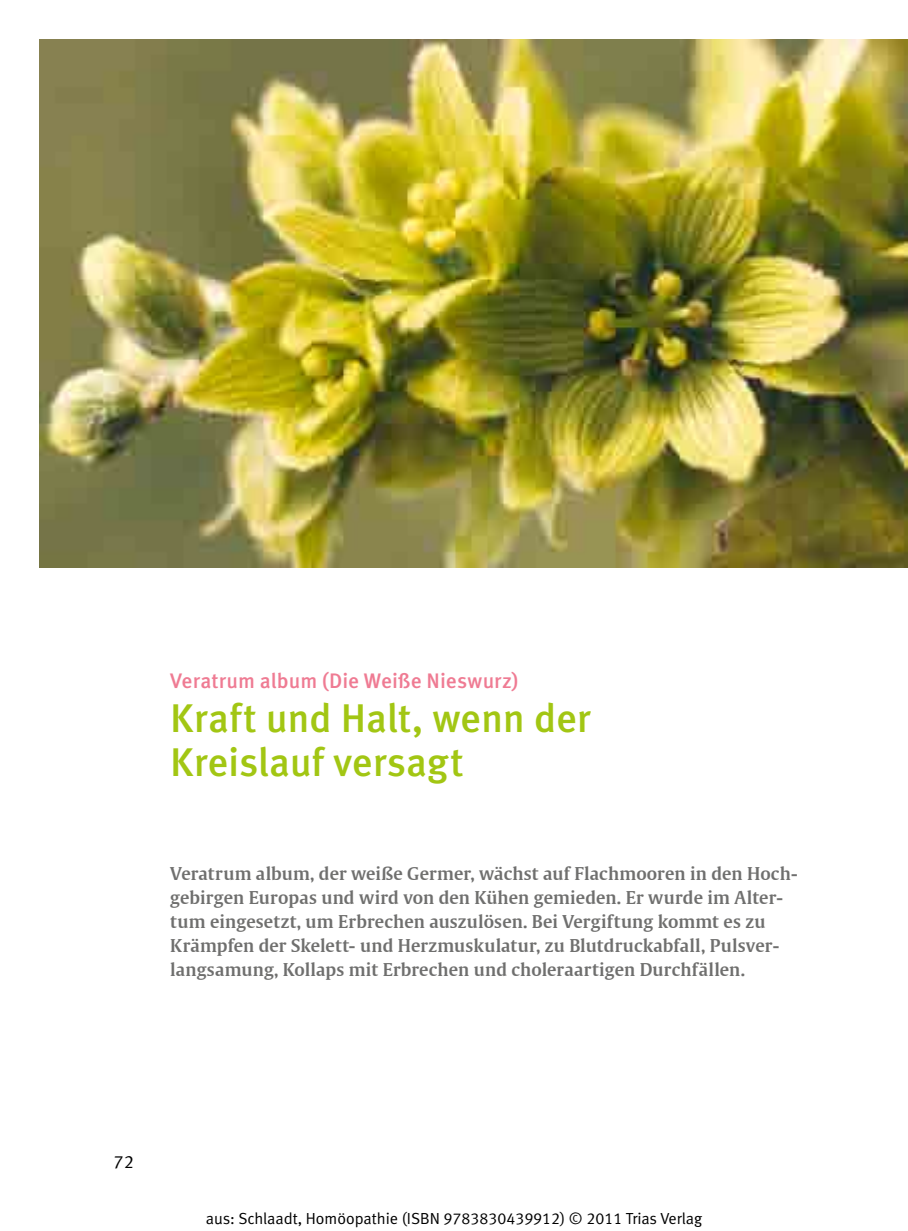
<style>
.page{position:relative;width:908px;height:1231px;background:#fff}
.page>*{position:absolute;margin:0;border:0;box-sizing:border-box;transform-origin:0 0}
.t1{font:500 40px/44px "Meta Pro";letter-spacing:-.005em;color:#a2c613}
.t2{font:500 21px "Meta Pro";letter-spacing:.005em;color:#ef7b93}
.t3{font:18px "Meta Pro";color:#000}
.t4{font:600 17.6px/24px "Thieme Gulliver 2008";letter-spacing:.005em;color:#6f6f6e}
.t5{font:16px "Meta Normal LF";color:#000}
</style>
<div class="page">
<img style="left:40px;top:40px;width:867px;height:527px">
<p class="t2" style="left:170px;top:667px;width:349px">Veratrum album (Die Weiße Nieswurz)</p>
<h1 class="t1" style="left:170px;top:697px;width:422px">Kraft und Halt, wenn der<br>Kreislauf versagt</h1>
<p class="t4" style="left:170px;top:860px;width:629px">Veratrum album, der weiße Germer, wächst auf Flachmooren in den Hoch&shy;gebirgen Europas und wird von den Kühen gemieden. Er wurde im Alter&shy;tum eingesetzt, um Erbrechen auszulösen. Bei Vergiftung kommt es zu Krämpfen der Skelett- und Herzmuskulatur, zu Blutdruckabfall, Pulsver&shy;langsamung, Kollaps mit Erbrechen und choleraartigen Durchfällen.</p>
<p class="t3" style="left:113px;top:1150px;width:22px">72</p>
<p class="t5" style="left:206px;top:1208px;width:497px">aus: Schlaadt, Homöopathie (ISBN 9783830439912) © 2011 Trias Verlag</p>
</div>
